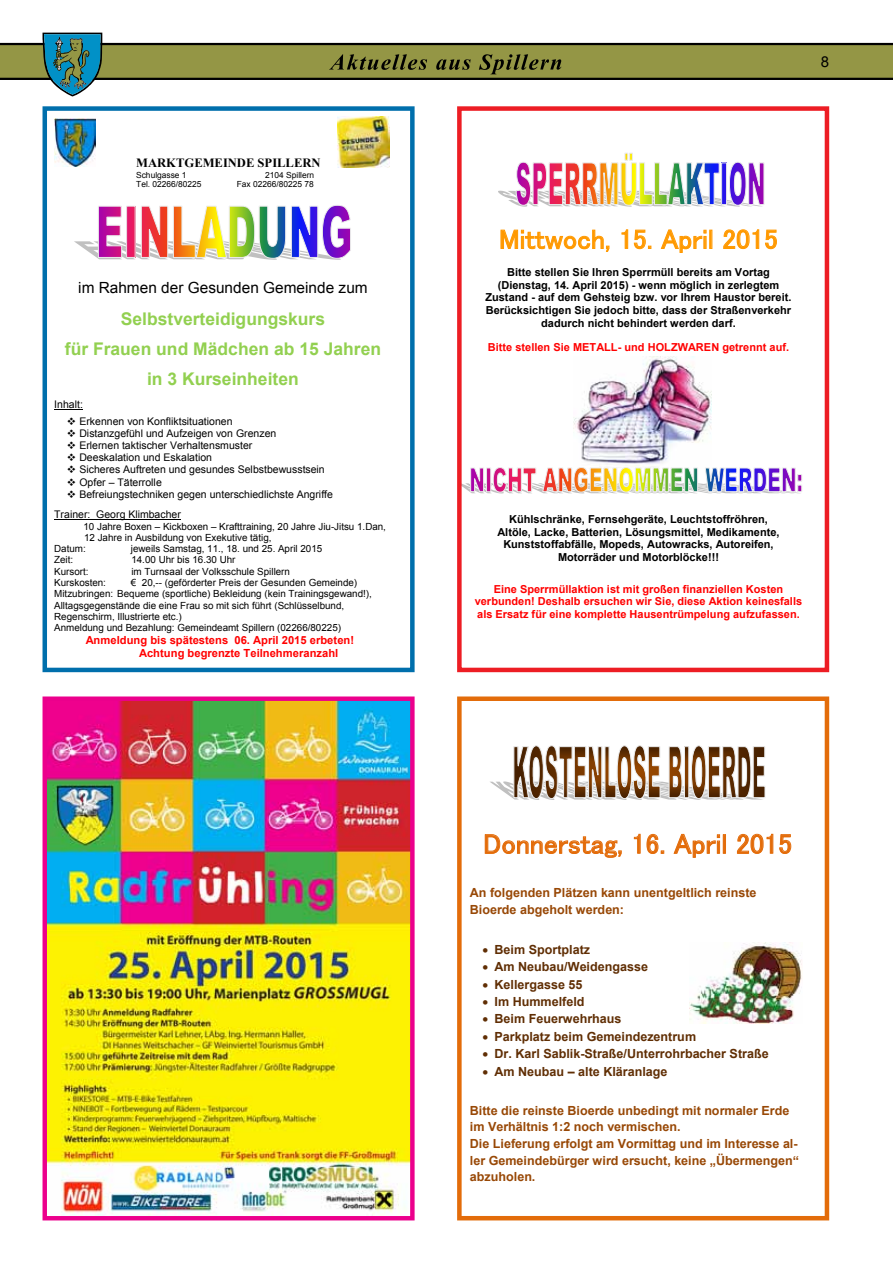
<style>
.page{position:relative;width:893px;height:1263px;background:#fff}
.page>*{position:absolute;margin:0;border:0;box-sizing:border-box;transform-origin:0 0}
.t1{font:27.9px "MS P Gothic";letter-spacing:.005em;color:#e36c0a}
.t2{font:27.45px "MS P Gothic";letter-spacing:.005em;color:#f90}
.t3{font:700 17.55px/30px "Arial";color:#92d050;text-align:center}
.t4{font:15.45px "Arial";color:#000}
.t5{font:15px "Arial";color:#000}
.t6{font:700 12.6px/16.6px "Arial";color:#984806}
.t7{font:700 12.6px "Arial";color:#602e04}
.t8{font:700 12.6px "Times New Roman";color:#000}
.t9{font:700 11.25px/12.9px "Arial";color:#f00}
.t10{font:700 10.95px/12.6px "Arial";color:#000;text-align:center}
.t11{font:700 10.95px/12.8px "Arial";color:#f00;text-align:center}
.t12{font:10.5px/20.7px "Arial";color:#000}
.t13{font:9.9px/11.2px "Arial";color:#000}
.t14{font:8.4px "Arial";letter-spacing:.005em;color:#000}
</style>
<div class="page">
<img style="left:690px;top:942px;width:112px;height:81px">
<svg style="left:484px;top:834px;width:138px;height:24px"></svg>
<svg style="left:634px;top:833px;width:30px;height:21px"></svg>
<svg style="left:673px;top:834px;width:47px;height:24px"></svg>
<div style="left:723px;top:834px;width:3px;height:20px;border:1px solid #e36c0a"></div>
<svg style="left:737px;top:833px;width:55px;height:21px"></svg>
<svg style="left:490px;top:745px;width:276px;height:55px"></svg>
<div style="left:457px;top:696px;width:372px;height:524px;border:4px solid #e36c0a"></div>
<img style="left:573px;top:356px;width:138px;height:108px">
<svg style="left:500px;top:229px;width:110px;height:23px"></svg>
<svg style="left:621px;top:229px;width:30px;height:21px"></svg>
<svg style="left:660px;top:229px;width:46px;height:24px"></svg>
<svg style="left:723px;top:229px;width:36px;height:20px"></svg>
<svg style="left:765px;top:229px;width:12px;height:21px"></svg>
<svg style="left:498px;top:153px;width:267px;height:54px"></svg>
<img style="left:462px;top:464px;width:340px;height:29px">
<div style="left:457px;top:106px;width:372px;height:566px;border:4px solid #ed1d24"></div>
<img style="left:48px;top:701px;width:362px;height:514px">
<div style="left:43px;top:696px;width:372px;height:524px;border:4px solid #ec008c"></div>
<img style="left:338px;top:116px;width:51px;height:51px">
<svg style="left:54px;top:409px;width:29px;height:1px"></svg>
<hr style="left:54px;top:519px;width:127px;height:1px;background:#000">
<svg style="left:74px;top:205px;width:277px;height:55px"></svg>
<img style="left:54px;top:119px;width:42px;height:47px">
<div style="left:43px;top:106px;width:372px;height:566px;border:4px solid #006fac"></div>
<svg style="left:0;top:33px;width:893px;height:63px"></svg>
<p class="t8" style="left:136px;top:154px;width:186px">MARKTGEMEINDE SPILLERN</p>
<p class="t14" style="left:136px;top:169px;width:52px">Schulgasse 1</p>
<p class="t14" style="left:265px;top:169px;width:51px">2104 Spillern</p>
<p class="t14" style="left:136px;top:179px;width:67px">Tel. 02266/80225</p>
<p class="t14" style="left:237px;top:179px;width:79px">Fax 02266/80225 78</p>
<h3 class="t4" style="left:78px;top:278px;width:291px">im Rahmen der Gesunden Gemeinde zum</h3>
<h3 class="t3" style="left:65px;top:304px;width:318px">Selbstverteidigungskurs<br>für Frauen und Mädchen ab 15 Jahren in 3 Kurseinheiten</h3>
<p class="t12" style="left:54px;top:394px;width:30px">Inhalt:</p>
<p class="t12" style="left:67px;top:411px;width:167px">❖ Erkennen von Konfliktsituationen</p>
<p class="t12" style="left:67px;top:423px;width:211px">❖ Distanzgefühl und Aufzeigen von Grenzen</p>
<p class="t12" style="left:67px;top:435px;width:187px">❖ Erlernen taktischer Verhaltensmuster</p>
<p class="t12" style="left:67px;top:447px;width:147px">❖ Deeskalation und Eskalation</p>
<p class="t12" style="left:67px;top:459px;width:259px">❖ Sicheres Auftreten und gesundes Selbstbewusstsein</p>
<p class="t12" style="left:67px;top:472px;width:97px">❖ Opfer – Täterrolle</p>
<p class="t12" style="left:54px;top:484px;width:280px;text-indent:13px">❖ Befreiungstechniken gegen unterschiedlichste Angriffe<br>Trainer: Georg Klimbacher</p>
<p class="t13" style="left:83px;top:521px;width:304px">10 Jahre Boxen – Kickboxen – Krafttraining, 20 Jahre Jiu-Jitsu 1.Dan,</p>
<p class="t13" style="left:84px;top:532px;width:189px">12 Jahre in Ausbildung von Exekutive tätig,</p>
<p class="t13" style="left:54px;top:543px;width:33px">Datum:</p>
<p class="t13" style="left:131px;top:543px;width:193px">jeweils Samstag, 11., 18. und 25. April 2015</p>
<p class="t13" style="left:54px;top:554px;width:21px">Zeit:</p>
<p class="t13" style="left:131px;top:554px;width:106px">14.00 Uhr bis 16.30 Uhr</p>
<p class="t13" style="left:54px;top:566px;width:36px">Kursort:</p>
<p class="t13" style="left:131px;top:566px;width:160px">im Turnsaal der Volksschule Spillern</p>
<p class="t13" style="left:54px;top:577px;width:53px">Kurskosten:</p>
<p class="t13" style="left:54px;top:577px;width:319px;text-indent:77px">€ 20,-- (geförderter Preis der Gesunden Gemeinde)<br>Mitzubringen: Bequeme (sportliche) Bekleidung (kein Trainingsgewand!), Alltagsgegenstände die eine Frau so mit sich führt (Schlüsselbund, Regenschirm, Illustrierte etc.)<br>Anmeldung und Bezahlung: Gemeindeamt Spillern (02266/80225)</p>
<p class="t9" style="left:139px;top:634px;width:217px;text-indent:-53px">Anmeldung bis spätestens 06. April 2015 erbeten!<br>Achtung begrenzte Teilnehmeranzahl</p>
<h3 class="t5" style="left:821px;top:51px;width:10px">8</h3>
<h2 class="t2" style="left:499px;top:225px;width:280px">Mittwoch, 15. April 2015</h2>
<p class="t10" style="left:485px;top:266px;width:308px">Bitte stellen Sie Ihren Sperrmüll bereits am Vortag (Dienstag, 14. April 2015) - wenn möglich in zerlegtem Zustand - auf dem Gehsteig bzw. vor Ihrem Haustor bereit.<br>Berücksichtigen Sie jedoch bitte, dass der Straßenverkehr dadurch nicht behindert werden darf.</p>
<p class="t11" style="left:488px;top:341px;width:303px">Bitte stellen Sie METALL- und HOLZWAREN getrennt auf.</p>
<p class="t10" style="left:497px;top:513px;width:284px">Kühlschränke, Fernsehgeräte, Leuchtstoffröhren, Altöle, Lacke, Batterien, Lösungsmittel, Medikamente, Kunststoffabfälle, Mopeds, Autowracks, Autoreifen, Motorräder und Motorblöcke!!!</p>
<p class="t11" style="left:475px;top:583px;width:329px">Eine Sperrmüllaktion ist mit großen finanziellen Kosten verbunden! Deshalb ersuchen wir Sie, diese Aktion keinesfalls als Ersatz für eine komplette Hausentrümpelung aufzufassen.</p>
<h1 class="t1" style="left:483px;top:829px;width:310px">Donnerstag, 16. April 2015</h1>
<p class="t6" style="left:470px;top:885px;width:288px">An folgenden Plätzen kann unentgeltlich reinste<br>Bioerde abgeholt werden:</p>
<p class="t7" style="left:482px;top:941px;width:109px">• Beim Sportplatz</p>
<p class="t7" style="left:482px;top:958px;width:167px">• Am Neubau/Weidengasse</p>
<p class="t7" style="left:482px;top:976px;width:102px">• Kellergasse 55</p>
<p class="t7" style="left:482px;top:993px;width:104px">• Im Hummelfeld</p>
<p class="t7" style="left:482px;top:1010px;width:141px">• Beim Feuerwehrhaus</p>
<p class="t7" style="left:482px;top:1028px;width:215px">• Parkplatz beim Gemeindezentrum</p>
<p class="t7" style="left:482px;top:1045px;width:288px">• Dr. Karl Sablik-Straße/Unterrohrbacher Straße</p>
<p class="t7" style="left:482px;top:1063px;width:187px">• Am Neubau – alte Kläranlage</p>
<p class="t6" style="left:470px;top:1102px;width:331px">Bitte die reinste Bioerde unbedingt mit normaler Erde im Verhältnis 1:2 noch vermischen.<br>Die Lieferung erfolgt am Vormittag und im Interesse al&shy;ler Gemeindebürger wird ersucht, keine „Übermengen“ abzuholen.</p>
</div>
